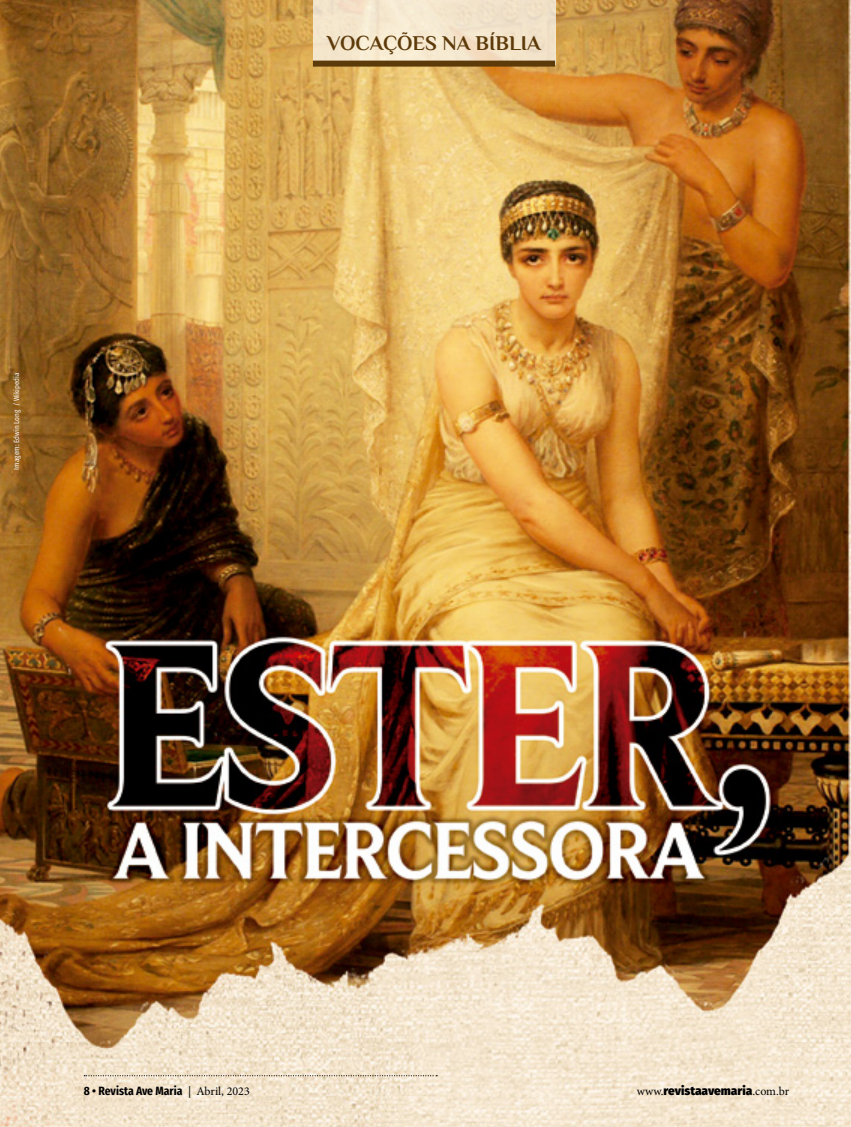
<style>
.page{position:relative;width:851px;height:1127px;background:#fff}
.page>*{position:absolute;margin:0;border:0;box-sizing:border-box;transform-origin:0 0}
.t1{font:700 21px "Philosopher";color:#5d3a09}
.t2{font:700 12px "Fira Sans Condensed";color:#000}
.t3{font:900 12px "Fira Sans";color:#000}
.t4{font:7.5px "Fira Sans Condensed";color:#fff}
.s1{font-family:"Minion Pro";font-weight:400}
</style>
<div class="page">
<img style="left:0;top:0;width:850px;height:1127px">
<div style="left:313px;top:0;width:242px;height:65px;background:#f4e5cc"></div>
<div style="left:313px;top:61px;width:242px;height:6px;background:#5d3a09"></div>
<svg style="left:84px;top:1075px;width:353px;height:1px"></svg>
<p class="t4" style="left:10px;top:470px;width:99px;rotate:-90deg">Imagem: Edwin Long / Wikipedia</p>
<h1 class="t1" style="left:327px;top:32px;width:215px">VOCAÇÕES NA BÍBLIA</h1>
<p class="t2" style="left:84px;top:1080px;width:167px">8 • Revista Ave Maria <span class="s1">| Abril, 2023</span></p>
<p class="t3" style="left:636px;top:1080px;width:154px"><span class="s1">www.</span>revistaavemaria<span class="s1">.com.br</span></p>
</div>
